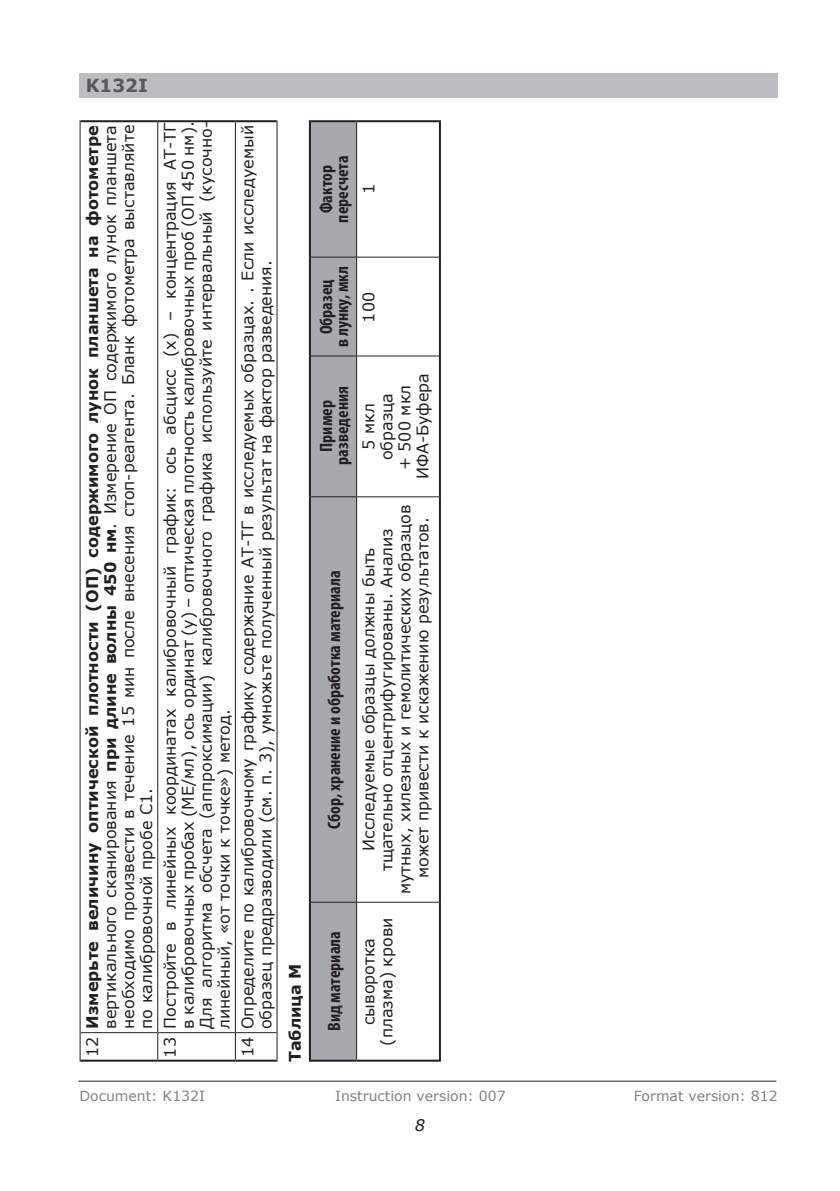
<style>
.page{position:relative;width:840px;height:1191px;background:#fff}
.page>*{position:absolute;margin:0;border:0;box-sizing:border-box;transform-origin:0 0}
.шапка{font:700 condensed 18px/16px "Myriad Pro";color:#231f20;text-align:center}
.t1{font:700 18px "Verdana";color:#57585a}
.таблица{font:16px/18px "Verdana";color:#231f20;text-align:center}
.Подзаголовок{font:700 16px "Verdana";color:#231f20}
.t2{font:italic 16px "Verdana";color:#231f20}
.t3{font:14px "Verdana";color:#808285}
.s1{font-weight:700}
</style>
<div class="page">
<hr style="left:78px;top:1080px;width:698px;height:1px;background:#231f20">
<div style="left:80px;top:73px;width:697px;height:25px;background:#bcbdc0"></div>
<hr style="left:81px;top:1059px;width:77px;height:2px;background:#231f20">
<hr style="left:81px;top:120px;width:77px;height:2px;background:#231f20">
<hr style="left:158px;top:1059px;width:77px;height:2px;background:#231f20">
<hr style="left:158px;top:120px;width:77px;height:2px;background:#231f20">
<hr style="left:235px;top:1059px;width:41px;height:2px;background:#231f20">
<hr style="left:235px;top:120px;width:41px;height:2px;background:#231f20">
<svg style="left:80px;top:1032px;width:1px;height:29px"></svg>
<hr style="left:80px;top:120px;width:1px;height:912px;background:#231f20">
<hr style="left:81px;top:1032px;width:76px;height:1px;background:#231f20">
<svg style="left:157px;top:1032px;width:1px;height:27px"></svg>
<hr style="left:157px;top:122px;width:1px;height:910px;background:#231f20">
<hr style="left:158px;top:1032px;width:77px;height:1px;background:#231f20">
<svg style="left:235px;top:1032px;width:1px;height:27px"></svg>
<hr style="left:235px;top:122px;width:1px;height:910px;background:#231f20">
<hr style="left:236px;top:1032px;width:40px;height:1px;background:#231f20">
<svg style="left:276px;top:1032px;width:1px;height:29px"></svg>
<hr style="left:276px;top:120px;width:1px;height:912px;background:#231f20">
<div style="left:311px;top:122px;width:45px;height:937px;background:#a8a9ad"></div>
<hr style="left:309px;top:902px;width:2px;height:159px;background:#231f20">
<hr style="left:311px;top:1059px;width:45px;height:2px;background:#231f20">
<hr style="left:309px;top:497px;width:2px;height:405px;background:#231f20">
<hr style="left:309px;top:356px;width:2px;height:141px;background:#231f20">
<hr style="left:309px;top:257px;width:2px;height:99px;background:#231f20">
<hr style="left:309px;top:120px;width:2px;height:137px;background:#231f20">
<hr style="left:311px;top:120px;width:45px;height:2px;background:#231f20">
<hr style="left:356px;top:1059px;width:82px;height:2px;background:#231f20">
<hr style="left:356px;top:120px;width:82px;height:2px;background:#231f20">
<hr style="left:438px;top:902px;width:2px;height:159px;background:#231f20">
<hr style="left:438px;top:497px;width:2px;height:405px;background:#231f20">
<hr style="left:438px;top:356px;width:2px;height:141px;background:#231f20">
<hr style="left:438px;top:257px;width:2px;height:99px;background:#231f20">
<hr style="left:438px;top:120px;width:2px;height:137px;background:#231f20">
<hr style="left:311px;top:901px;width:45px;height:1px;background:#231f20">
<hr style="left:311px;top:496px;width:45px;height:1px;background:#231f20">
<hr style="left:311px;top:355px;width:45px;height:1px;background:#231f20">
<hr style="left:311px;top:257px;width:45px;height:1px;background:#231f20">
<hr style="left:356px;top:902px;width:1px;height:157px;background:#231f20">
<hr style="left:356px;top:497px;width:1px;height:405px;background:#231f20">
<hr style="left:357px;top:901px;width:81px;height:1px;background:#231f20">
<hr style="left:356px;top:356px;width:1px;height:141px;background:#231f20">
<hr style="left:357px;top:496px;width:81px;height:1px;background:#231f20">
<hr style="left:356px;top:257px;width:1px;height:99px;background:#231f20">
<hr style="left:357px;top:355px;width:81px;height:1px;background:#231f20">
<hr style="left:356px;top:122px;width:1px;height:135px;background:#231f20">
<hr style="left:357px;top:257px;width:81px;height:1px;background:#231f20">
<p class="t1" style="left:86px;top:74px;width:64px">K132I</p>
<p class="таблица" style="left:161px;top:1029px;width:909px;text-align:justify;rotate:-90deg">Постройте в линейных координатах калибровочный график: ось абсцисс (х) – концентрация АТ-ТГ в калибровочных пробах (МЕ/мл), ось ординат (у) – оптическая плотность калибровочных проб (ОП 450 нм).<br>Для алгоритма обсчета (аппроксимации) калибровочного графика используйте интервальный (кусочно&shy;линейный, «от точки к точке») метод.</p>
<p class="таблица" style="left:83px;top:1028px;width:905px;text-align:justify;rotate:-90deg"><span class="s1">Измерьте величину оптической плотности (ОП) содержимого лунок планшета на фотометре </span>вертикального сканирования <span class="s1">при длине волны 450 нм</span>. Измерение ОП содержимого лунок планшета необходимо произвести в течение 15 мин после внесения стоп-реагента. Бланк фотометра выставляйте по калибровочной пробе C1.</p>
<p class="таблица" style="left:238px;top:1029px;width:905px;text-align:left;rotate:-90deg">Определите по калибровочному графику содержание АТ-ТГ в исследуемых образцах. . Если исследуемый образец предразводили (см. п. 3), умножьте полученный результат на фактор разведения.</p>
<p class="таблица" style="left:83px;top:1057px;width:22px;rotate:-90deg">12</p>
<p class="таблица" style="left:161px;top:1057px;width:22px;rotate:-90deg">13</p>
<p class="таблица" style="left:238px;top:1057px;width:22px;rotate:-90deg">14</p>
<p class="Подзаголовок" style="left:284px;top:1062px;width:100px;rotate:-90deg">Таблица М</p>
<p class="шапка" style="left:317px;top:222px;width:68px;rotate:-90deg">Фактор пересчета</p>
<p class="таблица" style="left:360px;top:194px;width:12px;rotate:-90deg">1</p>
<p class="шапка" style="left:317px;top:347px;width:83px;rotate:-90deg">Образец<br>в лунку, мкл</p>
<p class="таблица" style="left:360px;top:323px;width:32px;rotate:-90deg">100</p>
<p class="шапка" style="left:317px;top:464px;width:80px;rotate:-90deg">Пример разведения</p>
<p class="таблица" style="left:360px;top:479px;width:108px;rotate:-90deg">5 мкл образца<br>+ 500 мкл<br>ИФА-Буфера</p>
<p class="шапка" style="left:325px;top:828px;width:259px;rotate:-90deg">Сбор, хранение и обработка материала</p>
<p class="шапка" style="left:325px;top:1031px;width:101px;rotate:-90deg">Вид материала</p>
<p class="таблица" style="left:360px;top:894px;width:391px;rotate:-90deg">Исследуемые образцы должны быть тщательно отцентрифугированы. Анализ мутных, хилезных и гемолитических образцов может привести к искажению результатов.</p>
<p class="таблица" style="left:360px;top:1045px;width:129px;rotate:-90deg">cыворотка (плазма) крови</p>
<p class="t3" style="left:79px;top:1086px;width:127px">Document: K132I</p>
<p class="t3" style="left:335px;top:1086px;width:172px">Instruction version: 007</p>
<p class="t3" style="left:633px;top:1086px;width:145px">Format version: 812</p>
<p class="t2" style="left:414px;top:1114px;width:12px">8</p>
</div>
